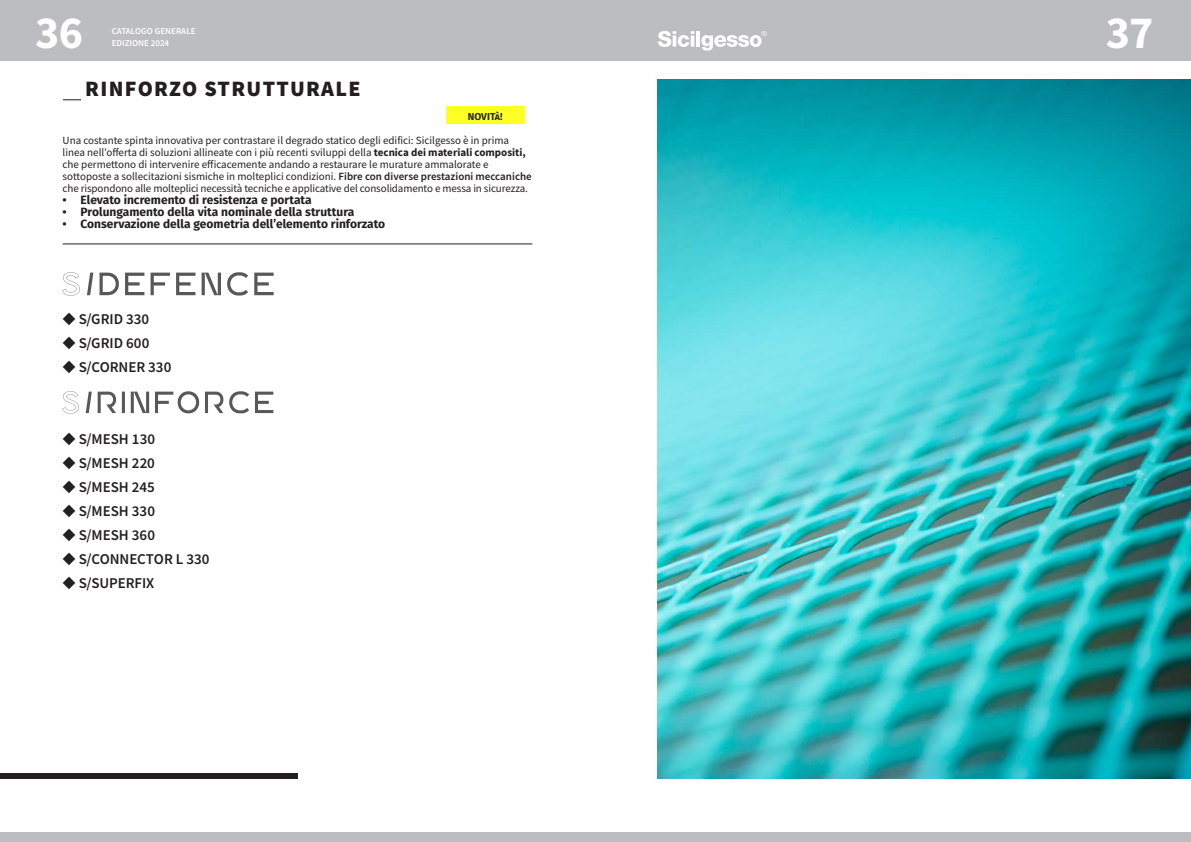
<style>
.page{position:relative;width:1191px;height:842px;background:#fff}
.page>*{position:absolute;margin:0;border:0;box-sizing:border-box;transform-origin:0 0}
.t1{font:700 46px "Source Sans Pro";color:#fff}
.SubTitle{font:900 22px "Source Sans Pro";letter-spacing:.06em;color:#231f20}
.Copy_Text_10_14_Right{font:600 15px "Source Sans Pro";color:#231f20}
.t2{font:700 12px "Fira Sans";color:#231f20}
.t3{font:11px/12px "Source Sans Pro";color:#231f20}
.Headline_17_25_Left{font:700 10px "Fira Sans";color:#242a2d}
.t4{font:600 9px "Source Sans Pro";color:#fff}
.s1{font-weight:700}
.s2{font-weight:600}
</style>
<div class="page">
<div style="left:0;top:0;width:1191px;height:61px;background:#bcbdc0"></div>
<svg style="left:658px;top:31px;width:36px;height:16px"></svg>
<hr style="left:696px;top:31px;width:4px;height:16px;background:#fff">
<svg style="left:701px;top:31px;width:65px;height:20px"></svg>
<div style="left:0;top:832px;width:1191px;height:10px;background:#bcbdc0"></div>
<svg style="left:63px;top:99px;width:18px;height:1px"></svg>
<hr style="left:63px;top:244px;width:469px;height:1px;background:#231f20">
<div style="left:0;top:773px;width:297px;height:5px;background:#231f20"></div>
<img style="left:658px;top:79px;width:533px;height:699px">
<div style="left:446px;top:107px;width:79px;height:17px;background:#ffff26"></div>
<svg style="left:62px;top:272px;width:212px;height:24px"></svg>
<svg style="left:62px;top:391px;width:211px;height:23px"></svg>
<h1 class="t1" style="left:35px;top:2px;width:49px">36</h1>
<p class="t4" style="left:112px;top:25px;width:85px">CATALOGO GENERALE</p>
<p class="t4" style="left:112px;top:37px;width:59px">EDIZIONE 2024</p>
<p class="SubTitle" style="left:85px;top:73px;width:277px">RINFORZO STRUTTURALE</p>
<p class="Headline_17_25_Left" style="left:468px;top:108px;width:36px">NOVITÀ!</p>
<p class="t3" style="left:63px;top:134px;width:471px">Una costante spinta innovativa per contrastare il degrado statico degli edifici: Sicilgesso è in prima linea nell’offerta di soluzioni allineate con i più recenti sviluppi della <span class="s1">tecnica dei materiali compositi, </span>che permettono di intervenire efficacemente andando a restaurare le murature ammalorate e sottoposte a sollecitazioni sismiche in molteplici condizioni. <span class="s2">Fibre con diverse prestazioni meccaniche </span>che rispondono alle molteplici necessità tecniche e applicative del consolidamento e messa in sicurezza.</p>
<p class="t2" style="left:63px;top:190px;width:250px">• Elevato incremento di resistenza e portata</p>
<p class="t2" style="left:63px;top:202px;width:293px">• Prolungamento della vita nominale della struttura</p>
<p class="t2" style="left:63px;top:214px;width:324px">• Conservazione della geometria dell’elemento rinforzato</p>
<p class="Copy_Text_10_14_Right" style="left:62px;top:309px;width:88px">◆ S/GRID 330</p>
<p class="Copy_Text_10_14_Right" style="left:62px;top:333px;width:89px">◆ S/GRID 600</p>
<p class="Copy_Text_10_14_Right" style="left:62px;top:357px;width:110px">◆ S/CORNER 330</p>
<p class="Copy_Text_10_14_Right" style="left:62px;top:429px;width:94px">◆ S/MESH 130</p>
<p class="Copy_Text_10_14_Right" style="left:62px;top:453px;width:94px">◆ S/MESH 220</p>
<p class="Copy_Text_10_14_Right" style="left:62px;top:477px;width:94px">◆ S/MESH 245</p>
<p class="Copy_Text_10_14_Right" style="left:62px;top:501px;width:94px">◆ S/MESH 330</p>
<p class="Copy_Text_10_14_Right" style="left:62px;top:525px;width:94px">◆ S/MESH 360</p>
<p class="Copy_Text_10_14_Right" style="left:62px;top:549px;width:149px">◆ S/CONNECTOR L 330</p>
<p class="Copy_Text_10_14_Right" style="left:62px;top:573px;width:93px">◆ S/SUPERFIX</p>
<h1 class="t1" style="left:1105px;top:2px;width:49px">37</h1>
</div>
